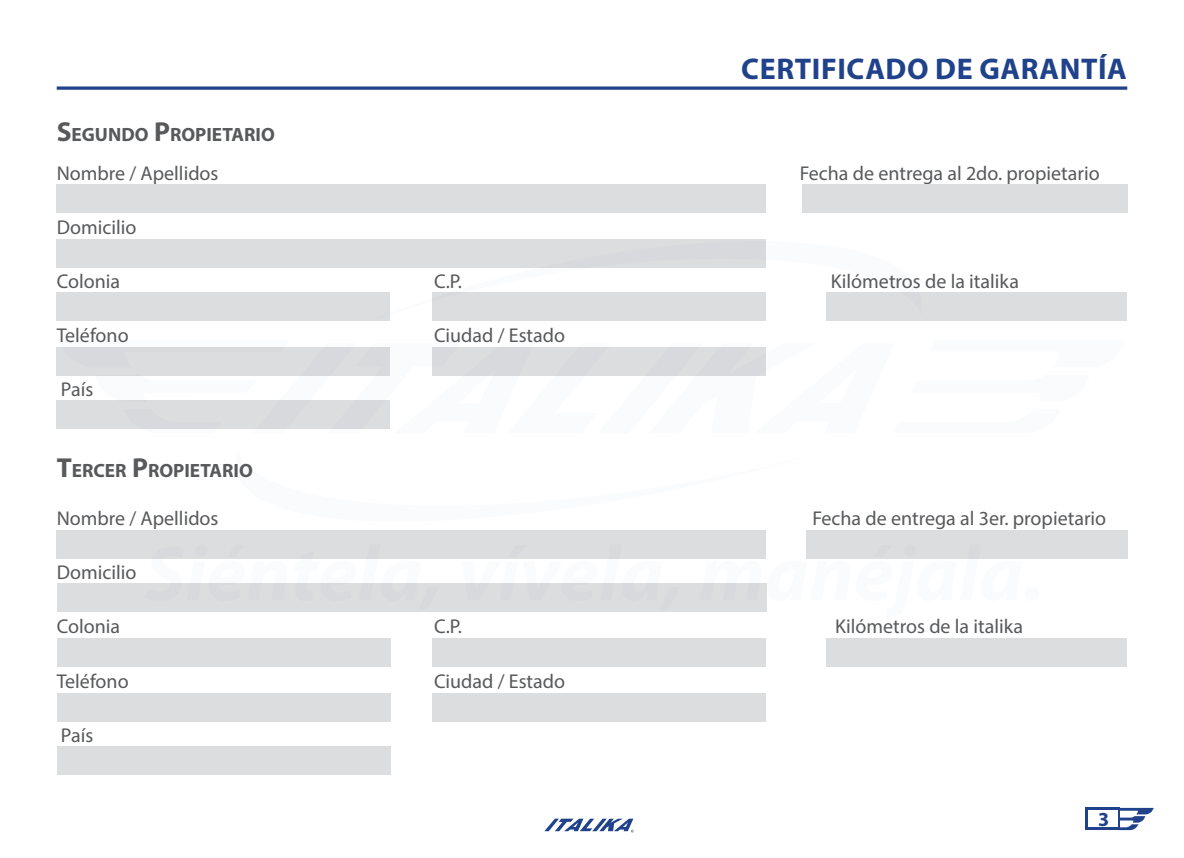
<style>
.page{position:relative;width:1184px;height:858px;background:#fff}
.page>*{position:absolute;margin:0;border:0;box-sizing:border-box;transform-origin:0 0}
.t1{font:700 30px "Myriad Pro";letter-spacing:.02em;color:#1f428b}
.t2{font:20px "Myriad Pro";color:#58595b}
.t3{font:700 20px "Myriad Pro";color:#1f428b}
.t4{font:700 19.25px "Myriad Pro";color:#58595b}
.s1{font-size:27.5px}
</style>
<div class="page">
<svg style="left:544px;top:818px;width:89px;height:14px"></svg>
<svg style="left:57px;top:86px;width:1070px;height:4px;background:#4864a0"></svg>
<svg style="left:1119px;top:807px;width:34px;height:23px"></svg>
<div style="left:1085px;top:807px;width:34px;height:23px;background:#1f428b"></div>
<div style="left:1087px;top:810px;width:30px;height:17px;background:#fff"></div>
<div style="left:56px;top:184px;width:709px;height:28px;background:#dcddde"></div>
<div style="left:57px;top:239px;width:709px;height:28px;background:#dcddde"></div>
<div style="left:57px;top:530px;width:709px;height:28px;background:#dcddde"></div>
<div style="left:57px;top:583px;width:709px;height:29px;background:#dcddde"></div>
<div style="left:57px;top:638px;width:333px;height:28px;background:#dcddde"></div>
<div style="left:433px;top:638px;width:333px;height:29px;background:#dcddde"></div>
<div style="left:57px;top:693px;width:333px;height:28px;background:#dcddde"></div>
<div style="left:433px;top:693px;width:333px;height:28px;background:#dcddde"></div>
<div style="left:57px;top:746px;width:333px;height:29px;background:#dcddde"></div>
<div style="left:801px;top:184px;width:326px;height:28px;background:#dcddde"></div>
<div style="left:806px;top:530px;width:321px;height:28px;background:#dcddde"></div>
<div style="left:826px;top:638px;width:300px;height:28px;background:#dcddde"></div>
<svg style="left:59px;top:267px;width:1065px;height:162px"></svg>
<svg style="left:145px;top:558px;width:142px;height:1px"></svg>
<svg style="left:294px;top:558px;width:145px;height:1px"></svg>
<svg style="left:461px;top:558px;width:219px;height:1px"></svg>
<svg style="left:856px;top:558px;width:166px;height:1px"></svg>
<div style="left:1024px;top:586px;width:15px;height:15px;background:#fafbfc;border-radius:50%"></div>
<h1 class="t1" style="left:741px;top:50px;width:280px">CERTIFICADO DE GARA</h1>
<h1 class="t1" style="left:1059px;top:50px;width:38px">NTÍA</h1>
<p class="t4" style="left:57px;top:122px;width:220px"><span class="s1">S</span>EGUNDO <span class="s1">P</span>ROPIETARIO</p>
<p class="t2" style="left:57px;top:161px;width:163px">Nombre / Apellidos</p>
<p class="t2" style="left:799px;top:161px;width:302px">Fecha de entrega al 2do. propietario</p>
<p class="t2" style="left:57px;top:215px;width:81px">Domicilio</p>
<p class="t2" style="left:57px;top:269px;width:65px">Colonia</p>
<p class="t2" style="left:434px;top:269px;width:29px">C.P.</p>
<p class="t2" style="left:831px;top:269px;width:190px">Kilómetros de la italika</p>
<p class="t2" style="left:57px;top:323px;width:73px">Teléfono</p>
<p class="t2" style="left:434px;top:323px;width:133px">Ciudad / Estado</p>
<p class="t2" style="left:61px;top:377px;width:34px">País</p>
<p class="t4" style="left:57px;top:458px;width:198px"><span class="s1">T</span>ERCER <span class="s1">P</span>ROPIETARIO</p>
<p class="t2" style="left:57px;top:506px;width:163px">Nombre / Apellidos</p>
<p class="t2" style="left:812px;top:506px;width:295px">Fecha de entrega al 3er. propietario</p>
<p class="t2" style="left:57px;top:560px;width:81px">Domicilio</p>
<p class="t2" style="left:57px;top:614px;width:65px">Colonia</p>
<p class="t2" style="left:434px;top:614px;width:29px">C.P.</p>
<p class="t2" style="left:835px;top:614px;width:190px">Kilómetros de la italika</p>
<p class="t2" style="left:57px;top:668px;width:73px">Teléfono</p>
<p class="t2" style="left:434px;top:668px;width:133px">Ciudad / Estado</p>
<p class="t2" style="left:61px;top:722px;width:34px">País</p>
<p class="t3" style="left:1098px;top:806px;width:13px">3</p>
</div>
